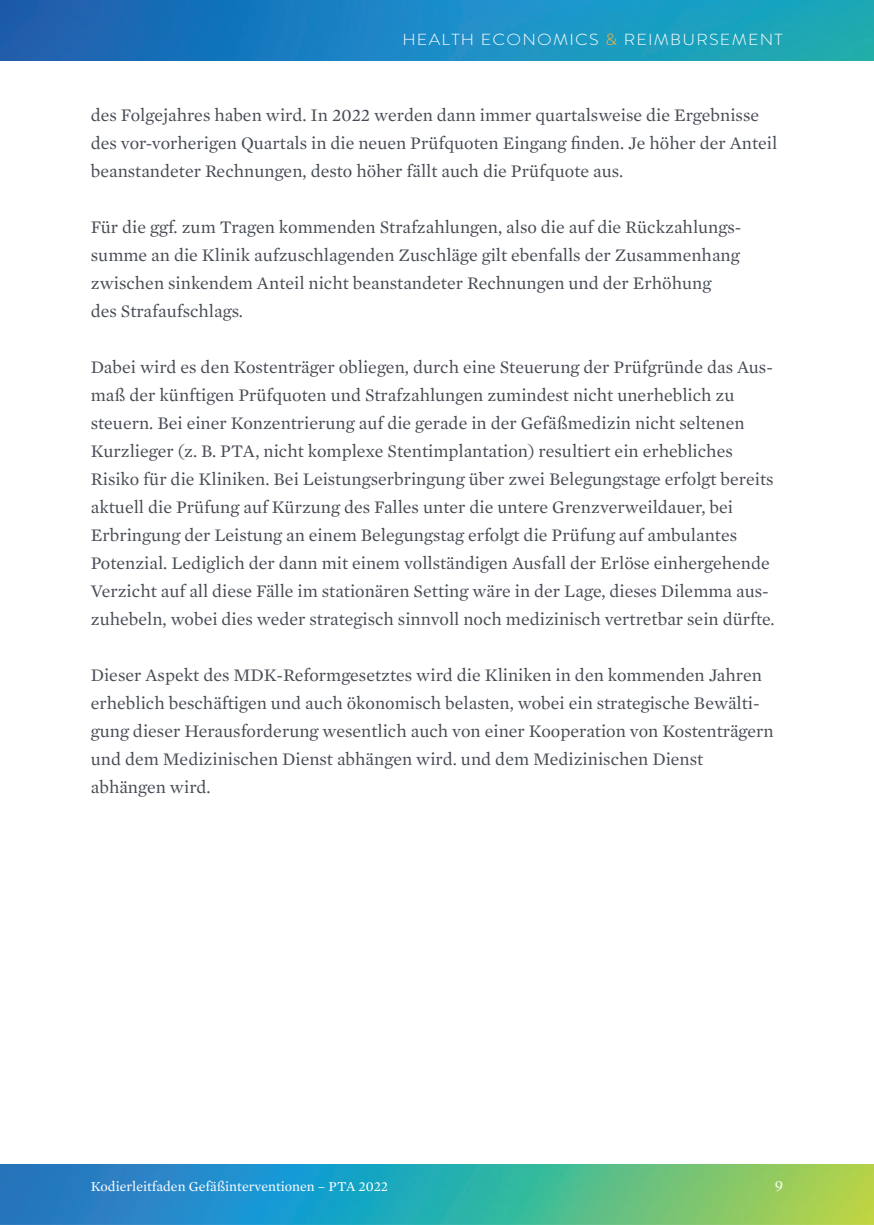
<style>
.page{position:relative;width:874px;height:1225px;background:#fff}
.page>*{position:absolute;margin:0;border:0;box-sizing:border-box;transform-origin:0 0}
.t1{font:18px/28px "Mercury Text G1";color:#464b54}
.t2{font:300 16px "Brandon Grotesque";letter-spacing:.07em;color:#fff;scale:1.1 1}
.t3{font:16px "Mercury Text G1";color:#fff}
.t4{font:14px "Mercury Text G1";color:#fff}
.s1{color:#fcb53b}
</style>
<div class="page">
<img style="left:0;top:1164px;width:873px;height:61px">
<img style="left:0;top:0;width:873px;height:61px">
<p class="t2" style="left:402px;top:28px;width:347px">HEALTH ECONOMICS <span class="s1">&amp;</span> REIMBURSEMENT</p>
<p class="t1" style="left:91px;top:100px;width:687px">des Folgejahres haben wird. In 2022 werden dann immer quartalsweise die Ergebnisse des vor-vorherigen Quartals in die neuen Prüfquoten Eingang finden. Je höher der Anteil beanstandeter Rechnungen, desto höher fällt auch die Prüfquote aus.</p>
<p class="t1" style="left:91px;top:212px;width:651px">Für die ggf. zum Tragen kommenden Strafzahlungen, also die auf die Rückzahlungs&shy;summe an die Klinik aufzuschlagenden Zuschläge gilt ebenfalls der Zusammenhang zwischen sinkendem Anteil nicht beanstandeter Rechnungen und der Erhöhung des Strafaufschlags.</p>
<p class="t1" style="left:91px;top:352px;width:685px">Dabei wird es den Kostenträger obliegen, durch eine Steuerung der Prüfgründe das Aus&shy;maß der künftigen Prüfquoten und Strafzahlungen zumindest nicht unerheblich zu steuern. Bei einer Konzentrierung auf die gerade in der Gefäßmedizin nicht seltenen Kurzlieger (z. B. PTA, nicht komplexe Stentimplantation) resultiert ein erhebliches Risiko für die Kliniken. Bei Leistungserbringung über zwei Belegungstage erfolgt bereits aktuell die Prüfung auf Kürzung des Falles unter die untere Grenzverweildauer, bei Erbringung der Leistung an einem Belegungstag erfolgt die Prüfung auf ambulantes Potenzial. Lediglich der dann mit einem vollständigen Ausfall der Erlöse einhergehende Verzicht auf all diese Fälle im stationären Setting wäre in der Lage, dieses Dilemma aus&shy;zuhebeln, wobei dies weder strategisch sinnvoll noch medizinisch vertretbar sein dürfte.</p>
<p class="t1" style="left:91px;top:660px;width:684px">Dieser Aspekt des MDK-Reformgesetztes wird die Kliniken in den kommenden Jahren erheblich beschäftigen und auch ökonomisch belasten, wobei ein strategische Bewälti&shy;gung dieser Herausforderung wesentlich auch von einer Kooperation von Kostenträgern und dem Medizinischen Dienst abhängen wird. und dem Medizinischen Dienst abhängen wird.</p>
<p class="t4" style="left:91px;top:1176px;width:299px">Kodierleitfaden Gefäßinterventionen – PTA 2022</p>
<p class="t3" style="left:774px;top:1174px;width:10px">9</p>
</div>
